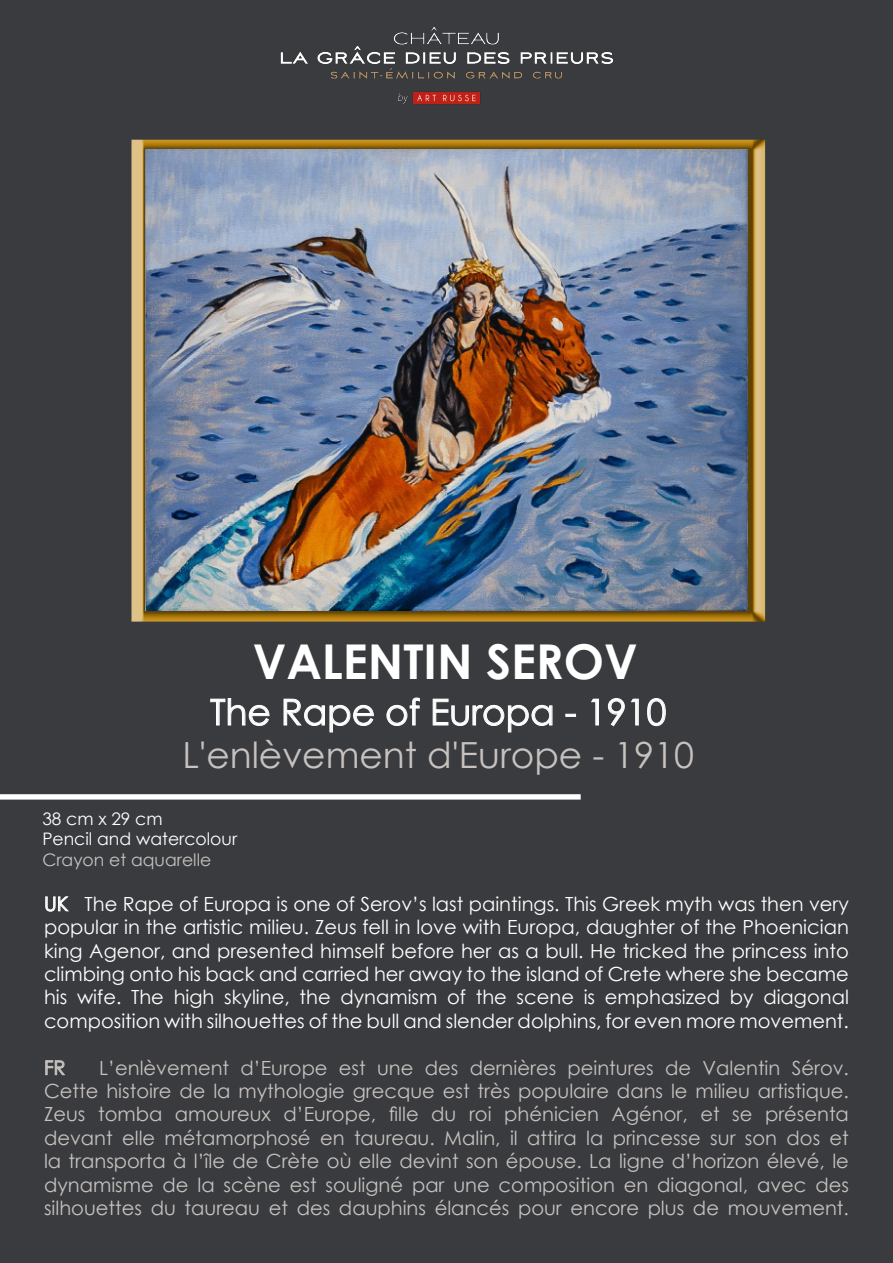
<style>
.page{position:relative;width:893px;height:1263px;background:#fff}
.page>*{position:absolute;margin:0;border:0;box-sizing:border-box;transform-origin:0 0}
.t1{font:700 48px "Century Gothic";color:#fff}
.t2{font:36px "Century Gothic";color:#c7c2c0}
.t3{font:36px "Century Gothic";color:#fff}
.t4{font:19.5px/23.4px "Century Gothic";color:#c7c2c0;text-align:justify}
.t5{font:19.5px/23.4px "Century Gothic";color:#fff;text-align:justify}
.t6{font:17.25px "Century Gothic";color:#fff}
.t7{font:17.25px "Century Gothic";color:#c7c2c0}
</style>
<div class="page">
<div style="left:0;top:0;width:892px;height:1263px;background:#393b3e"></div>
<div style="left:0;top:794px;width:581px;height:5px;background:#fff"></div>
<svg style="left:210px;top:698px;width:60px;height:28px;background:#606164"></svg>
<svg style="left:283px;top:698px;width:91px;height:35px;background:#5b5c5f"></svg>
<svg style="left:386px;top:697px;width:34px;height:29px"></svg>
<svg style="left:432px;top:698px;width:121px;height:35px;background:#58595c"></svg>
<svg style="left:566px;top:714px;width:10px;height:2px"></svg>
<svg style="left:591px;top:698px;width:8px;height:28px"></svg>
<svg style="left:608px;top:698px;width:17px;height:28px"></svg>
<svg style="left:631px;top:698px;width:8px;height:28px"></svg>
<svg style="left:647px;top:698px;width:19px;height:28px"></svg>
<img style="left:9px;top:0;width:801px;height:643px">
<svg style="left:45px;top:896px;width:24px;height:16px"></svg>
<svg style="left:45px;top:1060px;width:20px;height:15px"></svg>
<img style="left:136px;top:28px;width:621px;height:86px">
<img style="left:145px;top:150px;width:603px;height:460px">
<hr style="left:892px;top:0;width:1px;height:1263px;background:#393b3e">
<p class="t1" style="left:253px;top:625px;width:386px">VALENTIN SEROV</p>
<p class="t3" style="left:210px;top:687px;width:458px">The Rape of Europa - 1910</p>
<p class="t2" style="left:183px;top:730px;width:513px">L'enlèvement d'Europe - 1910</p>
<p class="t6" style="left:42px;top:806px;width:122px">38 cm x 29 cm</p>
<p class="t6" style="left:42px;top:827px;width:196px">Pencil and watercolour</p>
<p class="t7" style="left:42px;top:848px;width:171px">Crayon et aquarelle</p>
<p class="t5" style="left:44px;top:892px;width:806px">UK The Rape of Europa is one of Serov’s last paintings. This Greek myth was then very popular in the artistic milieu. Zeus fell in love with Europa, daughter of the Phoenician king Agenor, and presented himself before her as a bull. He tricked the princess into climbing onto his back and carried her away to the island of Crete where she became his wife. The high skyline, the dynamism of the scene is emphasized by diagonal composition with silhouettes of the bull and slender dolphins, for even more movement.</p>
<p class="t4" style="left:44px;top:1055px;width:23px">FR</p>
<p class="t4" style="left:44px;top:1055px;width:806px;text-indent:55px">L’enlèvement d’Europe est une des dernières peintures de Valentin Sérov.<br>Cette histoire de la mythologie grecque est très populaire dans le milieu artistique.<br>Zeus tomba amoureux d’Europe, fille du roi phénicien Agénor, et se présenta devant elle métamorphosé en taureau. Malin, il attira la princesse sur son dos et la transporta à l’île de Crète où elle devint son épouse. La ligne d’horizon élevé, le dynamisme de la scène est souligné par une composition en diagonal, avec des silhouettes du taureau et des dauphins élancés pour encore plus de mouvement.</p>
</div>
